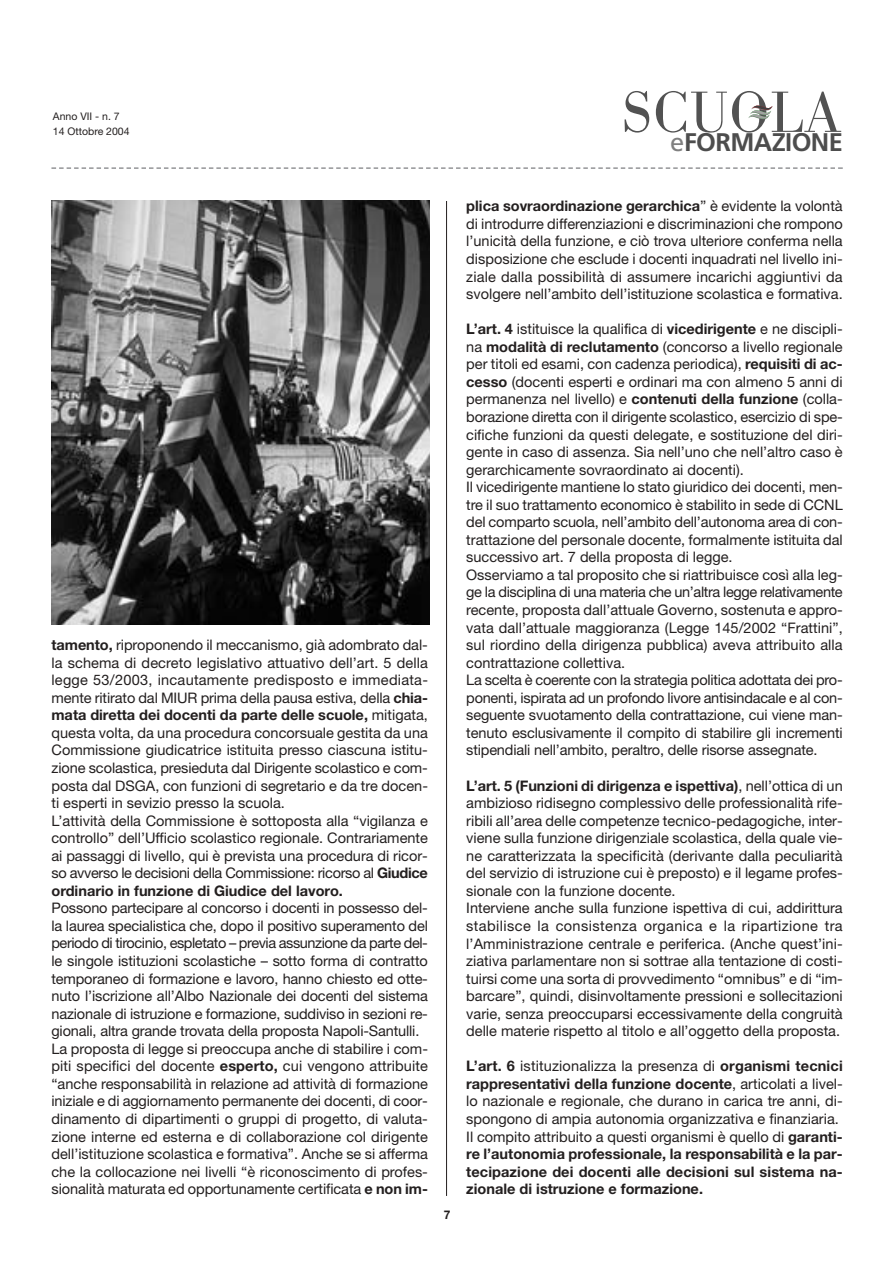
<style>
.page{position:relative;width:893px;height:1263px;background:#fff}
.page>*{position:absolute;margin:0;border:0;box-sizing:border-box;transform-origin:0 0}
.t1{font:700 25.5px "Frutiger";letter-spacing:-.025em;color:#4d4d4d}
.t2{font:14.55px/17.5px "Helvetica Neue";color:#231f1f}
.t3{font:700 14.55px/17.5px "Helvetica Neue";color:#231f1f}
.t4{font:700 12px "Helvetica Neue";color:#231f1f}
.t5{font:10.5px/15px "Helvetica Neue";color:#231f1f}
.s1{font-weight:400;color:#808080}
.s2{font-weight:700}
.s3{font-weight:400}
</style>
<div class="page">
<svg style="left:624px;top:91px;width:25px;height:42px"></svg>
<svg style="left:656px;top:91px;width:185px;height:42px"></svg>
<svg style="left:51px;top:167px;width:791px;height:2px"></svg>
<hr style="left:446px;top:201px;width:1px;height:995px;background:#231f1f">
<img style="left:51px;top:201px;width:378px;height:424px">
<p class="t5" style="left:53px;top:110px;width:78px">Anno VII - n. 7<br>14 Ottobre 2004</p>
<h1 class="t1" style="left:670px;top:132px;width:174px"><span class="s1">e</span>FORMAZIONE</h1>
<p class="t2" style="left:51px;top:638px;width:378px"><span class="s2">tamento,</span> riproponendo il meccanismo, già adombrato dal&shy;la schema di decreto legislativo attuativo dell’art. 5 della legge 53/2003, incautamente predisposto e immediata&shy;mente ritirato dal MIUR prima della pausa estiva, della <span class="s2">chia&shy;mata diretta dei docenti da parte delle scuole,</span> mitigata, questa volta, da una procedura concorsuale gestita da una Commissione giudicatrice istituita presso ciascuna istitu&shy;zione scolastica, presieduta dal Dirigente scolastico e com&shy;posta dal DSGA, con funzioni di segretario e da tre docen&shy;ti esperti in sevizio presso la scuola.<br>L’attività della Commissione è sottoposta alla “vigilanza e controllo” dell’Ufficio scolastico regionale. Contrariamente ai passaggi di livello, qui è prevista una procedura di ricor&shy;so avverso le decisioni della Commissione: ricorso al <span class="s2">Giudice ordinario in funzione di Giudice del lavoro.</span></p>
<p class="t2" style="left:51px;top:901px;width:378px">Possono partecipare al concorso i docenti in possesso del&shy;la laurea specialistica che, dopo il positivo superamento del periodo di tirocinio, espletato – previa assunzione da parte del&shy;le singole istituzioni scolastiche – sotto forma di contratto temporaneo di formazione e lavoro, hanno chiesto ed otte&shy;nuto l’iscrizione all’Albo Nazionale dei docenti del sistema nazionale di istruzione e formazione, suddiviso in sezioni re&shy;gionali, altra grande trovata della proposta Napoli-Santulli.<br>La proposta di legge si preoccupa anche di stabilire i com&shy;piti specifici del docente <span class="s2">esperto,</span> cui vengono attribuite “anche responsabilità in relazione ad attività di formazione iniziale e di aggiornamento permanente dei docenti, di coor&shy;dinamento di dipartimenti o gruppi di progetto, di valuta&shy;zione interne ed esterna e di collaborazione col dirigente dell’istituzione scolastica e formativa”. Anche se si afferma che la collocazione nei livelli “è riconoscimento di profes&shy;sionalità maturata ed opportunamente certificata <span class="s2">e non im-</span></p>
<p class="t4" style="left:444px;top:1210px;width:8px">7</p>
<p class="t2" style="left:466px;top:199px;width:378px;text-align:justify"><span class="s2">plica sovraordinazione gerarchica</span>” è evidente la volontà di introdurre differenziazioni e discriminazioni che rompono l’unicità della funzione, e ciò trova ulteriore conferma nella disposizione che esclude i docenti inquadrati nel livello ini&shy;ziale dalla possibilità di assumere incarichi aggiuntivi da svolgere nell’ambito dell’istituzione scolastica e formativa.</p>
<p class="t2" style="left:466px;top:322px;width:378px"><span class="s2">L’art. 4</span> istituisce la qualifica di <span class="s2">vicedirigente</span> e ne discipli&shy;na <span class="s2">modalità di reclutamento</span> (concorso a livello regionale per titoli ed esami, con cadenza periodica), <span class="s2">requisiti di ac&shy;cesso</span> (docenti esperti e ordinari ma con almeno 5 anni di permanenza nel livello) e <span class="s2">contenuti della funzione</span> (colla&shy;borazione diretta con il dirigente scolastico, esercizio di spe&shy;cifiche funzioni da questi delegate, e sostituzione del diri&shy;gente in caso di assenza. Sia nell’uno che nell’altro caso è gerarchicamente sovraordinato ai docenti).<br>Il vicedirigente mantiene lo stato giuridico dei docenti, men&shy;tre il suo trattamento economico è stabilito in sede di CCNL del comparto scuola, nell’ambito dell’autonoma area di con&shy;trattazione del personale docente, formalmente istituita dal successivo art. 7 della proposta di legge.<br>Osserviamo a tal proposito che si riattribuisce così alla leg&shy;ge la disciplina di una materia che un’altra legge relativamente recente, proposta dall’attuale Governo, sostenuta e appro&shy;vata dall’attuale maggioranza (Legge 145/2002 “Frattini”, sul riordino della dirigenza pubblica) aveva attribuito alla contrattazione collettiva.<br>La scelta è coerente con la strategia politica adottata dei pro&shy;ponenti, ispirata ad un profondo livore antisindacale e al con&shy;seguente svuotamento della contrattazione, cui viene man&shy;tenuto esclusivamente il compito di stabilire gli incrementi stipendiali nell’ambito, peraltro, delle risorse assegnate.</p>
<p class="t2" style="left:466px;top:778px;width:378px"><span class="s2">L’art. 5 (Funzioni di dirigenza e ispettiva)</span>, nell’ottica di un ambizioso ridisegno complessivo delle professionalità rife&shy;ribili all’area delle competenze tecnico-pedagogiche, inter&shy;viene sulla funzione dirigenziale scolastica, della quale vie&shy;ne caratterizzata la specificità (derivante dalla peculiarità del servizio di istruzione cui è preposto) e il legame profes&shy;sionale con la funzione docente.<br>Interviene anche sulla funzione ispettiva di cui, addirittura stabilisce la consistenza organica e la ripartizione tra l’Amministrazione centrale e periferica. (Anche quest’ini&shy;ziativa parlamentare non si sottrae alla tentazione di costi&shy;tuirsi come una sorta di provvedimento “omnibus” e di “im&shy;barcare”, quindi, disinvoltamente pressioni e sollecitazioni varie, senza preoccuparsi eccessivamente della congruità delle materie rispetto al titolo e all’oggetto della proposta.</p>
<p class="t3" style="left:466px;top:1059px;width:378px">L’art. 6 <span class="s3">istituzionalizza la presenza di</span> organismi tecnici rappresentativi della funzione docente<span class="s3">, articolati a livel&shy;lo nazionale e regionale, che durano in carica tre anni, di&shy;spongono di ampia autonomia organizzativa e finanziaria.<br>Il compito attribuito a questi organismi è quello di</span> garanti&shy;re l’autonomia professionale, la responsabilità e la par&shy;tecipazione dei docenti alle decisioni sul sistema na&shy;zionale di istruzione e formazione.</p>
</div>
